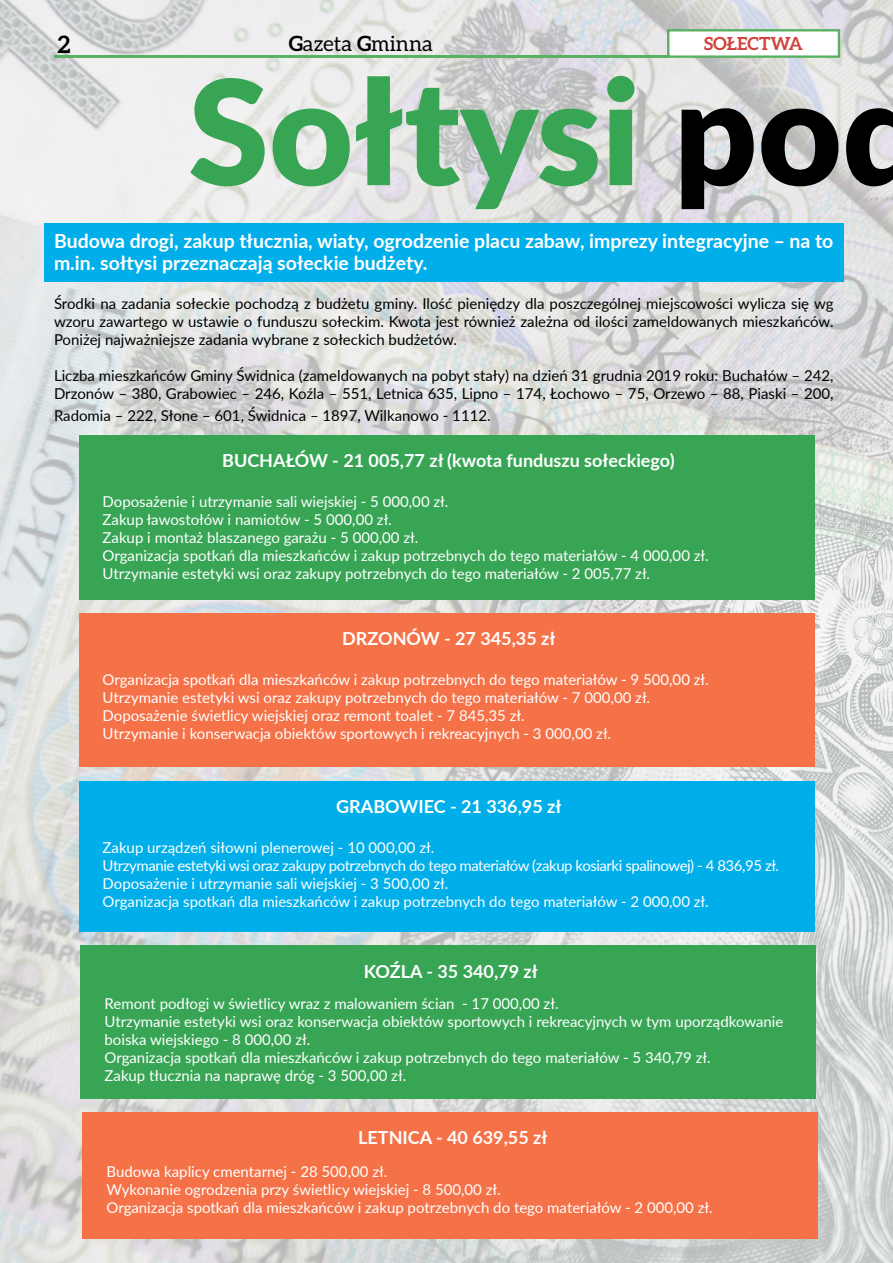
<style>
.page{position:relative;width:893px;height:1263px;background:#fff}
.page>*{position:absolute;margin:0;border:0;box-sizing:border-box;transform-origin:0 0}
.t1{font:900 145.5px "Lato";color:#38a555}
.t2{font:700 24px "Aleo";color:#000}
.t3{font:21px "Aleo";color:#000}
.t4{font:700 19.5px/21.6px "Lato";color:#fff}
.t5{font:700 18px "Lato";color:#fff}
.t6{font:700 18px "Aleo";color:#d0433d}
.t7{font:15px/18px "Lato";color:#fff}
.t8{font:15px/18px "Lato";color:#000;text-align:justify}
.s1{font-weight:700}
.s2{color:#000}
</style>
<div class="page">
<img style="left:0;top:0;width:893px;height:1263px">
<div style="left:45px;top:223px;width:799px;height:59px;background:#00afea"></div>
<hr style="left:54px;top:56px;width:613px;height:2px;background:#5bb161">
<div style="left:667px;top:29px;width:173px;height:29px;background:#fff;border:2px solid #5bb161"></div>
<div style="left:79px;top:435px;width:735px;height:164px;background:#38a555"></div>
<div style="left:79px;top:613px;width:735px;height:154px;background:#f57248"></div>
<div style="left:79px;top:781px;width:735px;height:151px;background:#00afea"></div>
<div style="left:83px;top:1112px;width:735px;height:127px;background:#f57248"></div>
<div style="left:81px;top:946px;width:735px;height:153px;background:#38a555"></div>
<h2 class="t2" style="left:57px;top:30px;width:15px">2</h2>
<h3 class="t3" style="left:289px;top:31px;width:146px"><span class="s1">G</span>azeta <span class="s1">G</span>minna</h3>
<p class="t6" style="left:704px;top:33px;width:101px">SOŁECTWA</p>
<h1 class="t1" style="left:188px;top:23px;width:739px">Sołtysi <span class="s2">pod</span></h1>
<h3 class="t4" style="left:54px;top:229px;width:781px">Budowa drogi, zakup tłucznia, wiaty, ogrodzenie placu zabaw, imprezy integracyjne – na to m.in. sołtysi przeznaczają sołeckie budżety.</h3>
<p class="t8" style="left:54px;top:294px;width:781px">Środki na zadania sołeckie pochodzą z budżetu gminy. Ilość pieniędzy dla poszczególnej miejscowości wylicza się wg wzoru zawartego w ustawie o funduszu sołeckim. Kwota jest również zależna od ilości zameldowanych mieszkańców.<br>Poniżej najważniejsze zadania wybrane z sołeckich budżetów.</p>
<p class="t8" style="left:54px;top:366px;width:781px">Liczba mieszkańców Gminy Świdnica (zameldowanych na pobyt stały) na dzień 31 grudnia 2019 roku: Buchałów – 242,<br>Drzonów – 380, Grabowiec – 246, Koźla – 551, Letnica 635, Lipno – 174, Łochowo – 75, Orzewo – 88, Piaski – 200,</p>
<p class="t8" style="left:54px;top:406px;width:438px">Radomia – 222, Słone – 601, Świdnica – 1897, Wilkanowo - 1112.</p>
<p class="t5" style="left:222px;top:447px;width:454px">BUCHAŁÓW - 21 005,77 zł (kwota funduszu sołeckiego)</p>
<p class="t7" style="left:103px;top:492px;width:608px">Doposażenie i utrzymanie sali wiejskiej - 5 000,00 zł.<br>Zakup ławostołów i namiotów - 5 000,00 zł.<br>Zakup i montaż blaszanego garażu - 5 000,00 zł.<br>Organizacja spotkań dla mieszkańców i zakup potrzebnych do tego materiałów - 4 000,00 zł.<br>Utrzymanie estetyki wsi oraz zakupy potrzebnych do tego materiałów - 2 005,77 zł.</p>
<p class="t5" style="left:342px;top:626px;width:215px">DRZONÓW - 27 345,35 zł</p>
<p class="t7" style="left:103px;top:670px;width:608px">Organizacja spotkań dla mieszkańców i zakup potrzebnych do tego materiałów - 9 500,00 zł.<br>Utrzymanie estetyki wsi oraz zakupy potrzebnych do tego materiałów - 7 000,00 zł.<br>Doposażenie świetlicy wiejskiej oraz remont toalet - 7 845,35 zł.<br>Utrzymanie i konserwacja obiektów sportowych i rekreacyjnych - 3 000,00 zł.</p>
<p class="t5" style="left:336px;top:793px;width:227px">GRABOWIEC - 21 336,95 zł</p>
<p class="t7" style="left:103px;top:838px;width:678px">Zakup urządzeń siłowni plenerowej - 10 000,00 zł.<br>Utrzymanie estetyki wsi oraz zakupy potrzebnych do tego materiałów (zakup kosiarki spalinowej) - 4 836,95 zł.<br>Doposażenie i utrzymanie sali wiejskiej - 3 500,00 zł.<br>Organizacja spotkań dla mieszkańców i zakup potrzebnych do tego materiałów - 2 000,00 zł.</p>
<p class="t5" style="left:364px;top:958px;width:175px">KOŹLA - 35 340,79 zł</p>
<p class="t7" style="left:105px;top:994px;width:680px">Remont podłogi w świetlicy wraz z malowaniem ścian - 17 000,00 zł.<br>Utrzymanie estetyki wsi oraz konserwacja obiektów sportowych i rekreacyjnych w tym uporządkowanie boiska wiejskiego - 8 000,00 zł.<br>Organizacja spotkań dla mieszkańców i zakup potrzebnych do tego materiałów - 5 340,79 zł.<br>Zakup tłucznia na naprawę dróg - 3 500,00 zł.</p>
<p class="t5" style="left:358px;top:1124px;width:191px">LETNICA - 40 639,55 zł</p>
<p class="t7" style="left:107px;top:1162px;width:608px">Budowa kaplicy cmentarnej - 28 500,00 zł.<br>Wykonanie ogrodzenia przy świetlicy wiejskiej - 8 500,00 zł.<br>Organizacja spotkań dla mieszkańców i zakup potrzebnych do tego materiałów - 2 000,00 zł.</p>
</div>
